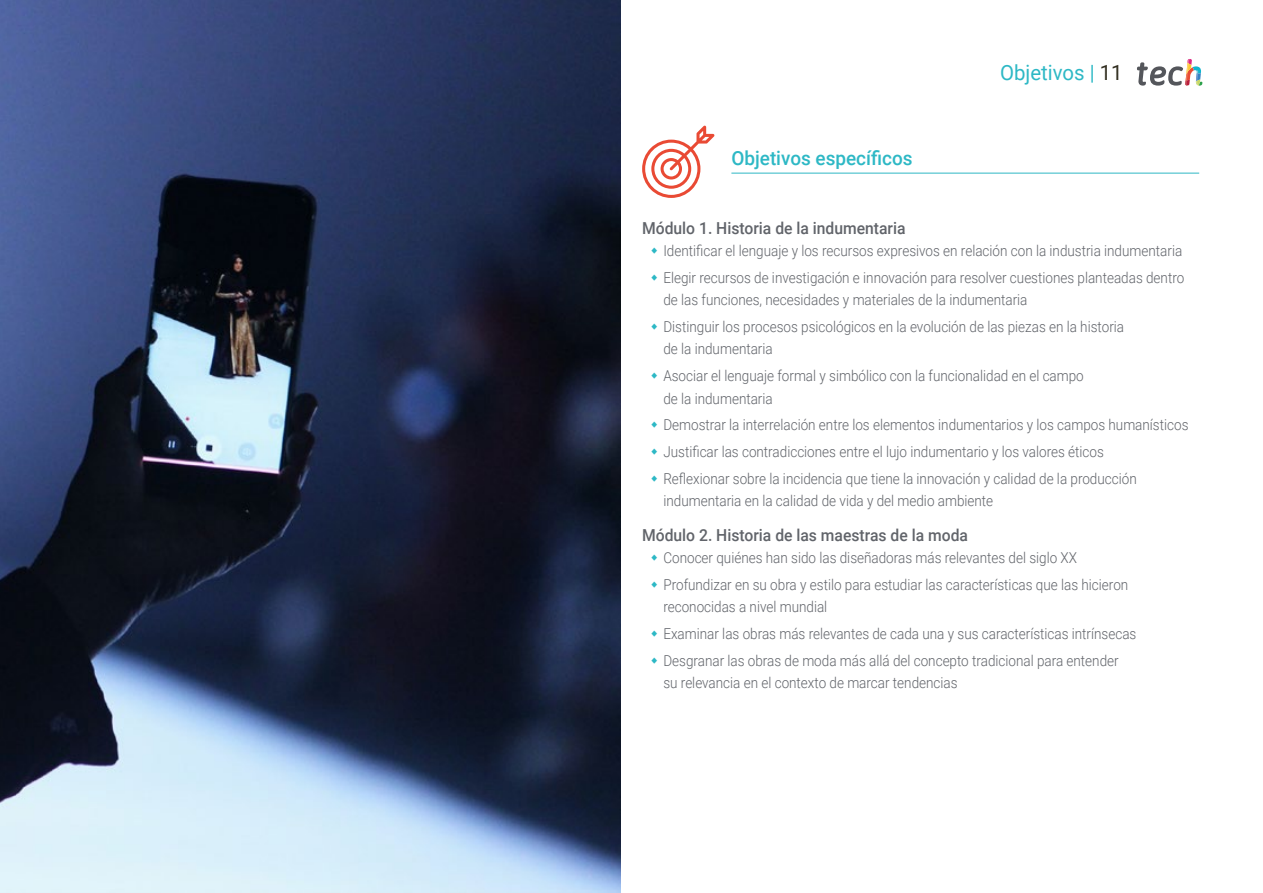
<style>
.page{position:relative;width:1263px;height:893px;background:#fff}
.page>*{position:absolute;margin:0;border:0;box-sizing:border-box;transform-origin:0 0}
.t1{font:21px "Roboto";color:#2db8c5}
.t2{font:500 19.5px "Roboto";color:#2db8c5}
.t3{font:500 16.5px "Roboto";color:#61646a;scale:.95 1}
.t4{font:300 15px/26.7px "Roboto";color:#61646a;scale:.9 1}
.s1{color:#312e20}
</style>
<div class="page">
<img style="left:0;top:0;width:621px;height:893px">
<hr style="left:731px;top:173px;width:468px;height:1px;background:#2db8c5">
<svg style="left:642px;top:126px;width:72px;height:72px"></svg>
<svg style="left:1137px;top:59px;width:65px;height:27px"></svg>
<h2 class="t2" style="left:731px;top:144px;width:183px">Objetivos específicos</h2>
<h1 class="t1" style="left:1000px;top:57px;width:124px">Objetivos | <span class="s1">11</span></h1>
<p class="t3" style="left:642px;top:216px;width:279px">Módulo 1. Historia de la indumentaria</p>
<p class="t4" style="left:663px;top:237px;width:580px">Identificar el lenguaje y los recursos expresivos en relación con la industria indumentaria<br>Elegir recursos de investigación e innovación para resolver cuestiones planteadas dentro</p>
<p class="t4" style="left:663px;top:286px;width:513px">de las funciones, necesidades y materiales de la indumentaria<br>Distinguir los procesos psicológicos en la evolución de las piezas en la historia</p>
<p class="t4" style="left:663px;top:335px;width:469px">de la indumentaria<br>Asociar el lenguaje formal y simbólico con la funcionalidad en el campo</p>
<p class="t4" style="left:663px;top:384px;width:585px">de la indumentaria<br>Demostrar la interrelación entre los elementos indumentarios y los campos humanísticos Justificar las contradicciones entre el lujo indumentario y los valores éticos<br>Reflexionar sobre la incidencia que tiene la innovación y calidad de la producción</p>
<p class="t4" style="left:663px;top:487px;width:368px">indumentaria en la calidad de vida y del medio ambiente</p>
<p class="t3" style="left:642px;top:523px;width:344px">Módulo 2. Historia de las maestras de la moda</p>
<p class="t4" style="left:663px;top:544px;width:518px">Conocer quiénes han sido las diseñadoras más relevantes del siglo XX<br>Profundizar en su obra y estilo para estudiar las características que las hicieron</p>
<p class="t4" style="left:663px;top:593px;width:527px">reconocidas a nivel mundial<br>Examinar las obras más relevantes de cada una y sus características intrínsecas<br>Desgranar las obras de moda más allá del concepto tradicional para entender</p>
<p class="t4" style="left:663px;top:669px;width:328px">su relevancia en el contexto de marcar tendencias</p>
</div>
